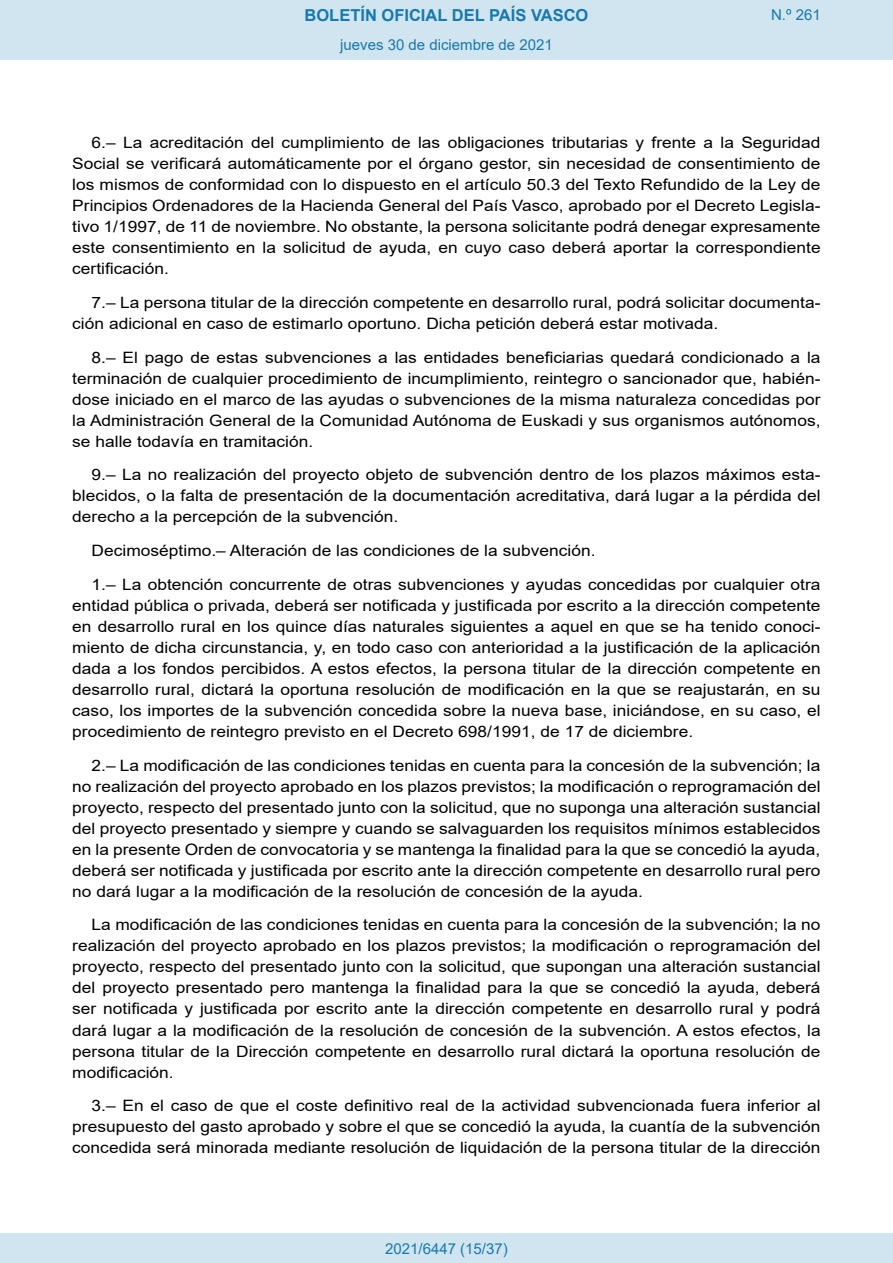
<style>
.page{position:relative;width:893px;height:1263px;background:#fff}
.page>*{position:absolute;margin:0;border:0;box-sizing:border-box;transform-origin:0 0}
.t1{font:700 16.5px "Arial";color:#1879ad}
.BOPVDetalle{font:15.6px/21px "Arial";color:#000;text-align:justify;scale:1.11 1}
.Paginacion_Centro{font:15px "Arial";color:#1879ad}
</style>
<div class="page">
<div style="left:0;top:0;width:893px;height:60px;background:#d0e5f0"></div>
<div style="left:0;top:1233px;width:893px;height:30px;background:#d0e5f0"></div>
<p class="t1" style="left:305px;top:3px;width:285px">BOLETÍN OFICIAL DEL PAÍS VASCO</p>
<p class="Paginacion_Centro" style="left:340px;top:35px;width:214px">jueves 30 de diciembre de 2021</p>
<p class="Paginacion_Centro" style="left:771px;top:5px;width:51px">N.º 261</p>
<p class="BOPVDetalle" style="left:72px;top:132px;width:676px;text-indent:19px">6.– La acreditación del cumplimiento de las obligaciones tributarias y frente a la Seguridad Social se verificará automáticamente por el órgano gestor, sin necesidad de consentimiento de los mismos de conformidad con lo dispuesto en el artículo 50.3 del Texto Refundido de la Ley de Principios Ordenadores de la Hacienda General del País Vasco, aprobado por el Decreto Legisla&shy;tivo 1/1997, de 11 de noviembre. No obstante, la persona solicitante podrá denegar expresamente este consentimiento en la solicitud de ayuda, en cuyo caso deberá aportar la correspondiente certificación.</p>
<p class="BOPVDetalle" style="left:72px;top:292px;width:676px;text-indent:19px">7.– La persona titular de la dirección competente en desarrollo rural, podrá solicitar documenta&shy;ción adicional en caso de estimarlo oportuno. Dicha petición deberá estar motivada.</p>
<p class="BOPVDetalle" style="left:72px;top:347px;width:676px;text-indent:19px">8.– El pago de estas subvenciones a las entidades beneficiarias quedará condicionado a la terminación de cualquier procedimiento de incumplimiento, reintegro o sancionador que, habién&shy;dose iniciado en el marco de las ayudas o subvenciones de la misma naturaleza concedidas por la Administración General de la Comunidad Autónoma de Euskadi y sus organismos autónomos, se halle todavía en tramitación.</p>
<p class="BOPVDetalle" style="left:72px;top:464px;width:676px;text-indent:19px">9.– La no realización del proyecto objeto de subvención dentro de los plazos máximos esta&shy;blecidos, o la falta de presentación de la documentación acreditativa, dará lugar a la pérdida del derecho a la percepción de la subvención.</p>
<p class="BOPVDetalle" style="left:92px;top:540px;width:455px">Decimoséptimo.– Alteración de las condiciones de la subvención.</p>
<p class="BOPVDetalle" style="left:72px;top:574px;width:676px;text-indent:19px">1.– La obtención concurrente de otras subvenciones y ayudas concedidas por cualquier otra entidad pública o privada, deberá ser notificada y justificada por escrito a la dirección competente en desarrollo rural en los quince días naturales siguientes a aquel en que se ha tenido conoci&shy;miento de dicha circunstancia, y, en todo caso con anterioridad a la justificación de la aplicación dada a los fondos percibidos. A estos efectos, la persona titular de la dirección competente en desarrollo rural, dictará la oportuna resolución de modificación en la que se reajustarán, en su caso, los importes de la subvención concedida sobre la nueva base, iniciándose, en su caso, el procedimiento de reintegro previsto en el Decreto 698/1991, de 17 de diciembre.</p>
<p class="BOPVDetalle" style="left:72px;top:755px;width:676px;text-indent:19px">2.– La modificación de las condiciones tenidas en cuenta para la concesión de la subvención; la no realización del proyecto aprobado en los plazos previstos; la modificación o reprogramación del proyecto, respecto del presentado junto con la solicitud, que no suponga una alteración sustancial del proyecto presentado y siempre y cuando se salvaguarden los requisitos mínimos establecidos en la presente Orden de convocatoria y se mantenga la finalidad para la que se concedió la ayuda, deberá ser notificada y justificada por escrito ante la dirección competente en desarrollo rural pero no dará lugar a la modificación de la resolución de concesión de la ayuda.</p>
<p class="BOPVDetalle" style="left:72px;top:914px;width:676px;text-indent:19px">La modificación de las condiciones tenidas en cuenta para la concesión de la subvención; la no realización del proyecto aprobado en los plazos previstos; la modificación o reprogramación del proyecto, respecto del presentado junto con la solicitud, que supongan una alteración sustancial del proyecto presentado pero mantenga la finalidad para la que se concedió la ayuda, deberá ser notificada y justificada por escrito ante la dirección competente en desarrollo rural y podrá dará lugar a la modificación de la resolución de concesión de la subvención. A estos efectos, la persona titular de la Dirección competente en desarrollo rural dictará la oportuna resolución de modificación.</p>
<p class="BOPVDetalle" style="left:72px;top:1095px;width:676px;text-indent:19px">3.– En el caso de que el coste definitivo real de la actividad subvencionada fuera inferior al presupuesto del gasto aprobado y sobre el que se concedió la ayuda, la cuantía de la subvención concedida será minorada mediante resolución de liquidación de la persona titular de la dirección</p>
<p class="Paginacion_Centro" style="left:385px;top:1238px;width:124px">2021/6447 (15/37)</p>
</div>
